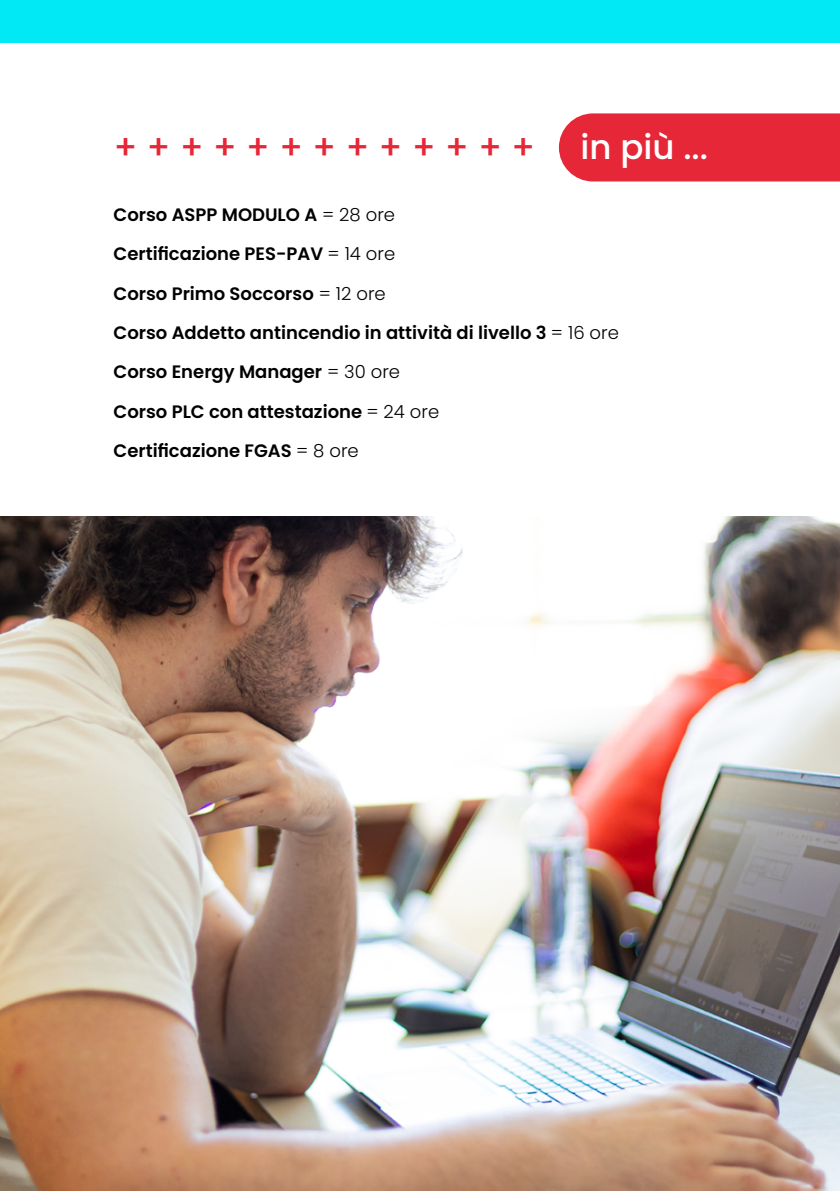
<style>
.page{position:relative;width:840px;height:1191px;background:#fff}
.page>*{position:absolute;margin:0;border:0;box-sizing:border-box;transform-origin:0 0}
.t1{font:500 34px "Poppins";color:#e62738}
.t2{font:500 34px "Poppins";color:#fff}
.t3{font:600 18px/39.4px "Poppins";color:#000}
.s1{font-weight:300}
</style>
<div class="page">
<img style="left:0;top:516px;width:839px;height:675px">
<div style="left:0;top:0;width:839px;height:43px;background:#00e9f4"></div>
<div style="left:558px;top:113px;width:281px;height:68px;background:#e62738"></div>
<h1 class="t1" style="left:113px;top:127px;width:423px">+ + + + + + + + + + + + +</h1>
<h1 class="t2" style="left:580px;top:127px;width:129px">in più ...</h1>
<p class="t3" style="left:113px;top:195px;width:506px">Corso ASPP MODULO A <span class="s1">= 28 ore<br></span>Certificazione PES-PAV <span class="s1">= 14 ore<br></span>Corso Primo Soccorso <span class="s1">= 12 ore<br></span>Corso Addetto antincendio in attività di livello 3 <span class="s1">= 16 ore </span>Corso Energy Manager <span class="s1">= 30 ore<br></span>Corso PLC con attestazione <span class="s1">= 24 ore<br></span>Certificazione FGAS <span class="s1">= 8 ore</span></p>
</div>
